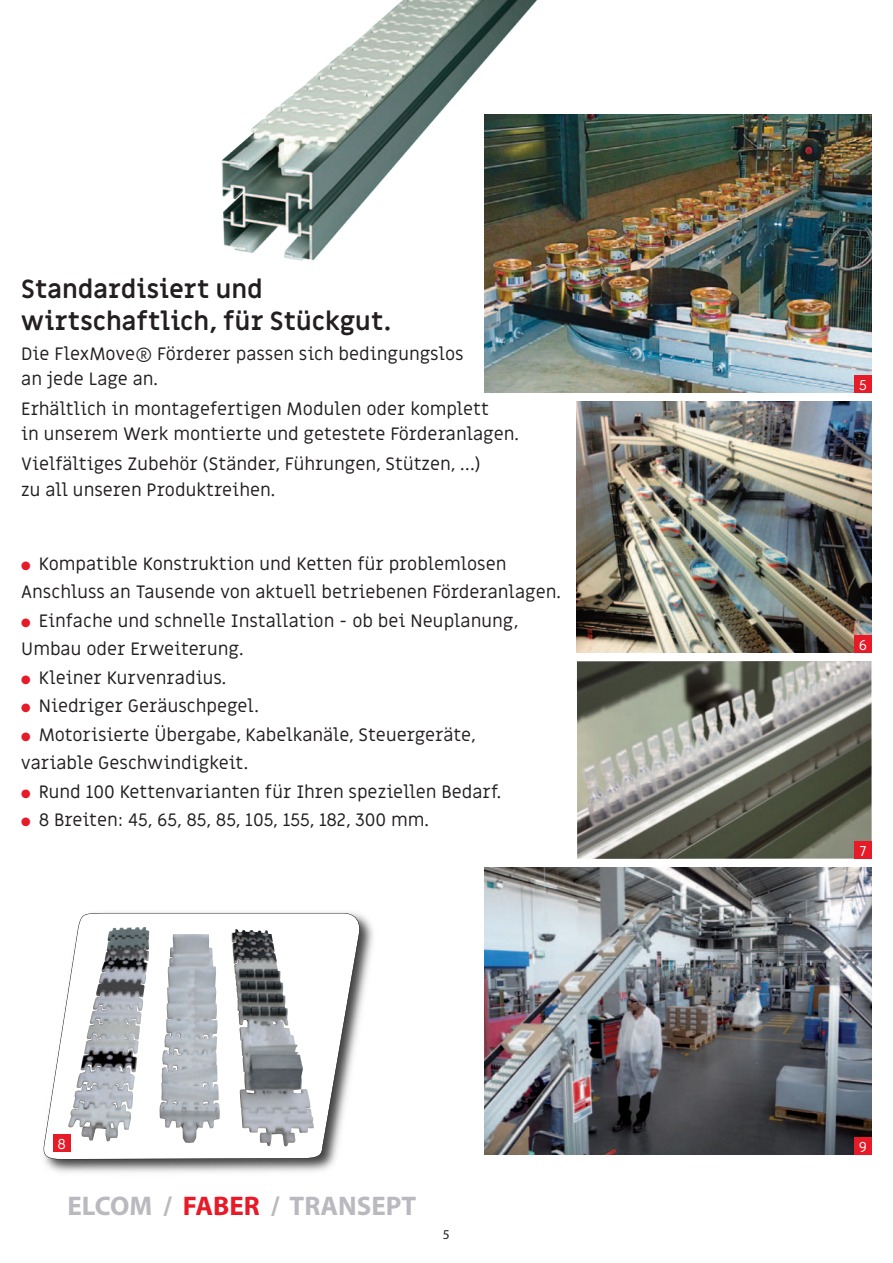
<style>
.page{position:relative;width:893px;height:1263px;background:#fff}
.page>*{position:absolute;margin:0;border:0;box-sizing:border-box;transform-origin:0 0}
.t1{font:700 27px "Myriad Pro";color:#bab9bf}
.t2{font:700 25.5px/31.5px "Miriam Libre";color:#231f20}
.t3{font:18px/28.5px "Miriam Libre";color:#231f20}
.t4{font:14.4px "Miriam Libre";color:#fff}
.t5{font:13.5px "Myriad Pro";color:#231f20}
.s1{color:#e71a27}
</style>
<div class="page">
<img style="left:485px;top:867px;width:387px;height:287px">
<img style="left:577px;top:401px;width:295px;height:252px">
<img style="left:577px;top:661px;width:295px;height:198px">
<img style="left:485px;top:114px;width:387px;height:279px">
<img style="left:221px;top:0;width:393px;height:274px">
<div style="left:855px;top:376px;width:17px;height:17px;background:#e71a27"></div>
<div style="left:855px;top:636px;width:17px;height:17px;background:#e71a27"></div>
<div style="left:855px;top:842px;width:17px;height:17px;background:#e71a27"></div>
<img style="left:45px;top:912px;width:328px;height:261px">
<svg style="left:43px;top:913px;width:320px;height:247px"></svg>
<div style="left:855px;top:1138px;width:17px;height:17px;background:#e71a27"></div>
<div style="left:53px;top:1134px;width:17px;height:17px;background:#e71a27"></div>
<h2 class="t2" style="left:21px;top:275px;width:371px">Standardisiert und wirtschaftlich, für Stückgut.</h2>
<p class="t3" style="left:21px;top:342px;width:444px;line-height:25.5px">Die FlexMove® Förderer passen sich bedingungslos an jede Lage an.</p>
<p class="t3" style="left:21px;top:397px;width:499px;line-height:25.5px">Erhältlich in montagefertigen Modulen oder komplett<br>in unserem Werk montierte und getestete Förderanlagen.</p>
<p class="t3" style="left:21px;top:452px;width:461px;line-height:25.5px">Vielfältiges Zubehör (Ständer, Führungen, Stützen, …) zu all unseren Produktreihen.</p>
<p class="t3" style="left:21px;top:550px;width:541px"><span class="s1">●</span> Kompatible Konstruktion und Ketten für problemlosen<br>Anschluss an Tausende von aktuell betriebenen Förderanlagen.</p>
<p class="t3" style="left:21px;top:607px;width:498px"><span class="s1">●</span> Einfache und schnelle Installation - ob bei Neuplanung,<br>Umbau oder Erweiterung.</p>
<p class="t3" style="left:21px;top:664px;width:207px"><span class="s1">●</span> Kleiner Kurvenradius.</p>
<p class="t3" style="left:21px;top:693px;width:239px"><span class="s1">●</span> Niedriger Geräuschpegel.</p>
<p class="t3" style="left:21px;top:721px;width:456px"><span class="s1">●</span> Motorisierte Übergabe, Kabelkanäle, Steuergeräte, variable Geschwindigkeit.</p>
<p class="t3" style="left:21px;top:778px;width:482px"><span class="s1">●</span> Rund 100 Kettenvarianten für Ihren speziellen Bedarf.</p>
<p class="t3" style="left:21px;top:807px;width:409px"><span class="s1">●</span> 8 Breiten: 45, 65, 85, 85, 105, 155, 182, 300 mm.</p>
<p class="t4" style="left:859px;top:379px;width:9px">5</p>
<p class="t4" style="left:859px;top:638px;width:10px">6</p>
<p class="t4" style="left:860px;top:845px;width:8px">7</p>
<p class="t4" style="left:58px;top:1137px;width:10px">8</p>
<p class="t4" style="left:859px;top:1141px;width:10px">9</p>
<h1 class="t1" style="left:68px;top:1196px;width:350px">ELCOM / <span class="s1">FABER</span> / TRANSEPT</h1>
<p class="t5" style="left:443px;top:1226px;width:8px">5</p>
</div>
